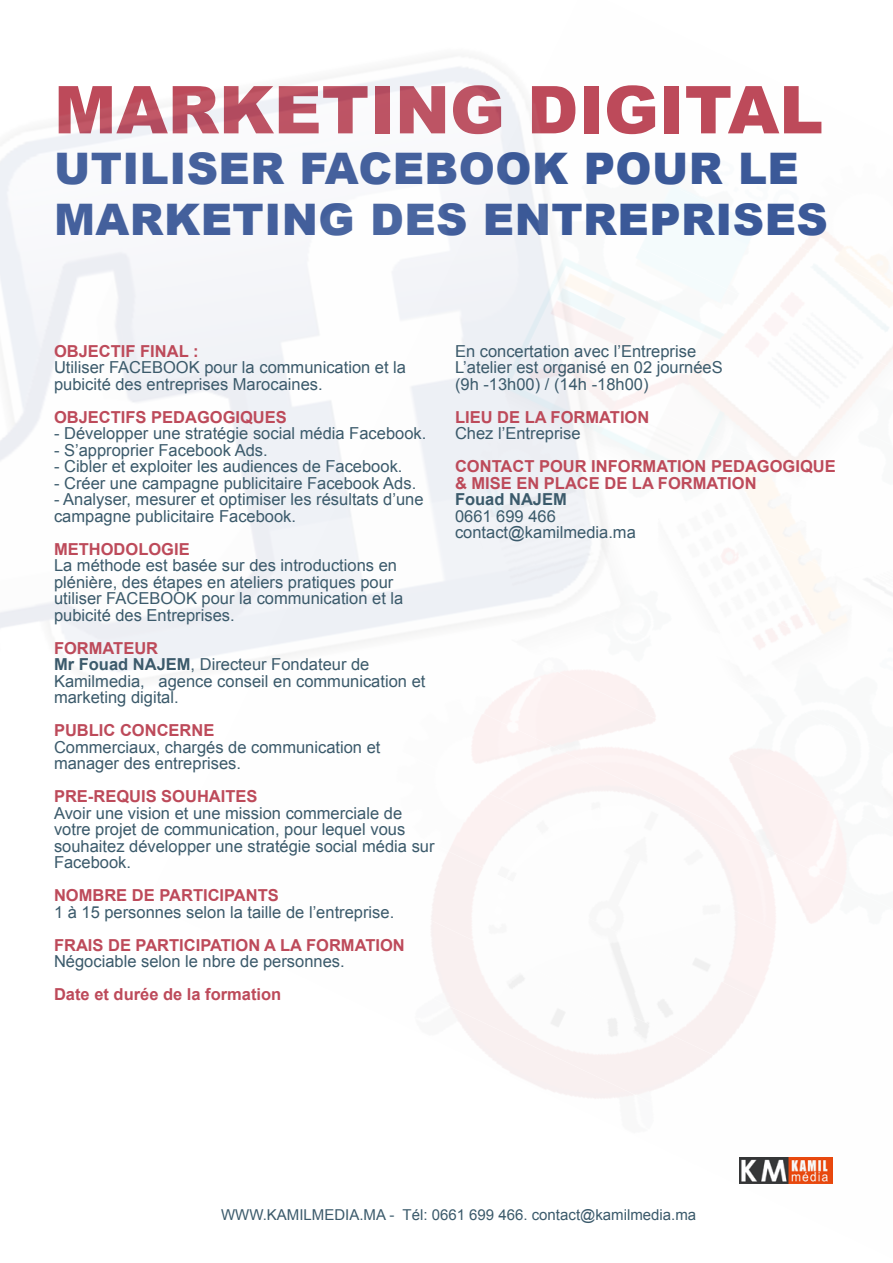
<style>
.page{position:relative;width:893px;height:1263px;background:#fff}
.page>*{position:absolute;margin:0;border:0;box-sizing:border-box;transform-origin:0 0}
.t1{font:900 66px "Arial";color:#bd4a5a}
.t2{font:900 43.5px/51px "Arial";letter-spacing:.01em;color:#3b5998}
.t3{font:16.5px/16.5px "Arial";color:#3b5a6b}
.t4{font:700 16.5px/16.5px "Arial";color:#bd4a5a}
.t5{font:700 16.5px "Arial";color:#3b5a6b}
.t6{font:15px "Arial";color:#3b5a6b}
.s1{font-weight:700}
</style>
<div class="page">
<img style="left:415px;top:870px;width:478px;height:314px">
<img style="left:740px;top:1157px;width:92px;height:27px">
<h1 class="t1" style="left:54px;top:62px;width:771px">MARKETING DIGITAL</h1>
<h2 class="t2" style="left:54px;top:142px;width:775px">UTILISER FACEBOOK POUR LE<br>MARKETING DES ENTREPRISES</h2>
<p class="t4" style="left:54px;top:343px;width:146px">OBJECTIF FINAL :</p>
<p class="t3" style="left:54px;top:359px;width:354px">Utiliser FACEBOOK pour la communication et la pubicité des entreprises Marocaines.</p>
<p class="t4" style="left:54px;top:409px;width:234px">OBJECTIFS PEDAGOGIQUES</p>
<p class="t3" style="left:54px;top:425px;width:374px">- Développer une stratégie social média Facebook.<br>S- ’approprier Facebook Ads.</p>
<p class="t3" style="left:54px;top:458px;width:350px">- Cibler et exploiter les audiences de Facebook.</p>
<p class="t3" style="left:54px;top:475px;width:364px">- Créer une campagne publicitaire Facebook Ads.</p>
<p class="t3" style="left:54px;top:491px;width:371px">- Analyser, mesurer et optimiser les résultats ’d une campagne publicitaire Facebook.</p>
<p class="t4" style="left:54px;top:541px;width:137px">METHODOLOGIE</p>
<p class="t3" style="left:54px;top:557px;width:351px">La méthode est basée sur des introductions en plénière, des étapes en ateliers pratiques pour utiliser FACEBOOK pour la communication et la pubicité des Entreprises.</p>
<p class="t4" style="left:54px;top:640px;width:106px">FORMATEUR</p>
<p class="t3" style="left:54px;top:656px;width:317px"><span class="s1">Mr Fouad NAJEM</span>, Directeur Fondateur de</p>
<p class="t3" style="left:159px;top:673px;width:268px">agence conseil en communication et</p>
<p class="t3" style="left:54px;top:673px;width:126px">Kamilmedia, marketing digital.</p>
<p class="t4" style="left:54px;top:723px;width:162px">PUBLIC CONCERNE</p>
<p class="t3" style="left:54px;top:739px;width:328px">Commerciaux, chargés de communication et manager des entreprises.</p>
<p class="t4" style="left:54px;top:789px;width:205px">PRE-REQUIS SOUHAITES</p>
<p class="t3" style="left:54px;top:805px;width:382px">Avoir une vision et une mission commerciale de votre projet de communication, pour lequel vous souhaitez développer une stratégie social média sur Facebook.</p>
<p class="t4" style="left:54px;top:888px;width:226px">NOMBRE DE PARTICIPANTS</p>
<p class="t3" style="left:54px;top:904px;width:342px">à1 15 personnes selon la taille de ’l entreprise.</p>
<p class="t4" style="left:54px;top:937px;width:352px">FRAIS DE PARTICIPATION A LA FORMATION</p>
<p class="t3" style="left:54px;top:953px;width:292px">Négociable selon le nbre de personnes.</p>
<p class="t4" style="left:54px;top:987px;width:229px">Date et durée de la formation</p>
<p class="t3" style="left:455px;top:343px;width:269px">En concertation avec ’l Entreprise<br>’L atelier est organisé en 02 journéeS<br>h9( -13h00) (/ 14h -18h00(</p>
<p class="t4" style="left:455px;top:409px;width:196px">LIEU DE LA FORMATION</p>
<p class="t3" style="left:455px;top:425px;width:127px">Chez ’l Entreprise</p>
<p class="t4" style="left:455px;top:459px;width:382px">CONTACT POUR INFORMATION PEDAGOGIQUE &amp; MISE EN PLACE DE LA FORMATION</p>
<p class="t5" style="left:455px;top:489px;width:113px">Fouad NAJEM</p>
<p class="t3" style="left:455px;top:508px;width:182px">0661 699 466 contact@kamilmedia.ma</p>
<p class="t6" style="left:221px;top:1205px;width:175px">WWW.KAMILMEDIA.MA -</p>
<p class="t6" style="left:403px;top:1205px;width:295px">Tél: 0661 699 466. contact@kamilmedia.ma</p>
</div>
